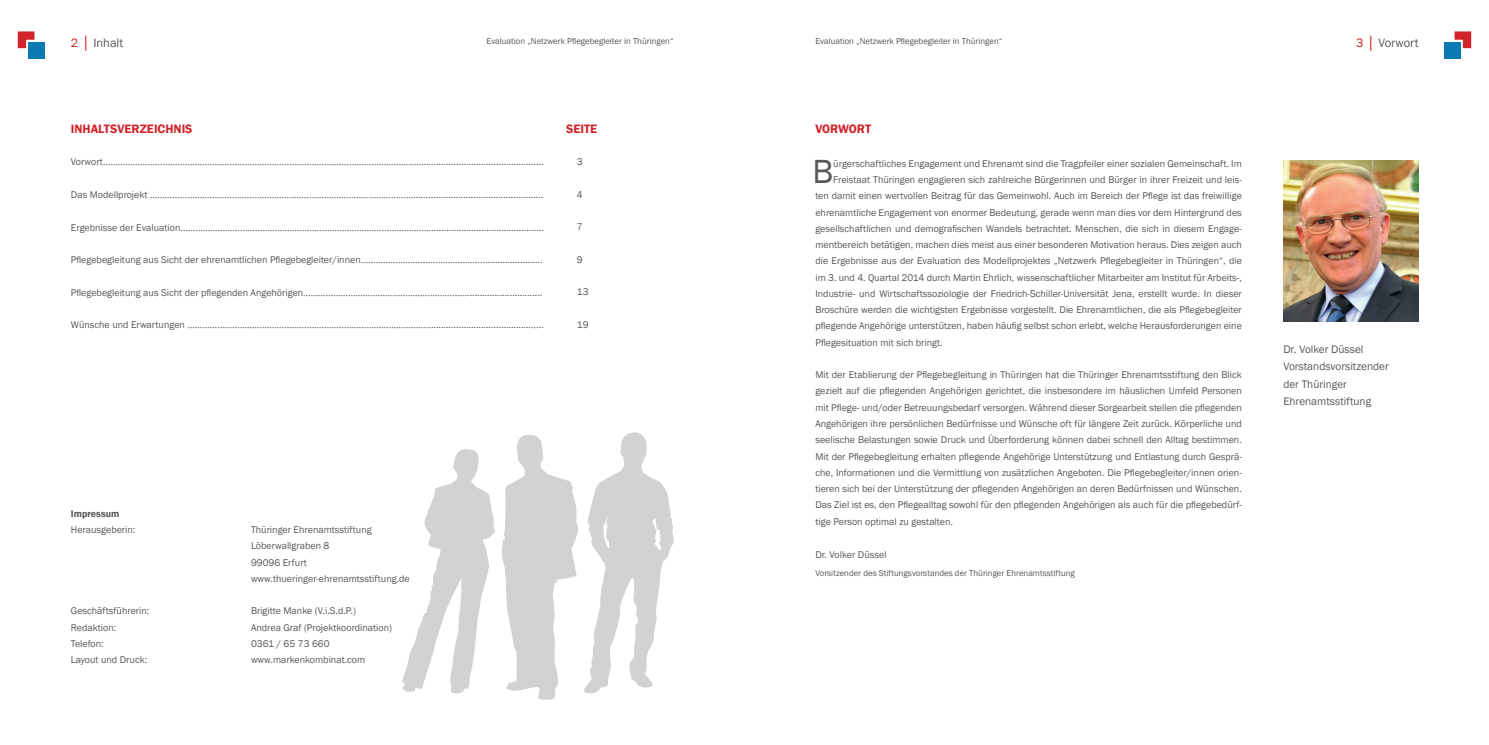
<style>
.page{position:relative;width:1489px;height:745px;background:#fff}
.page>*{position:absolute;margin:0;border:0;box-sizing:border-box;transform-origin:0 0}
.t1{font:34.38px "Franklin Gothic";color:#57585a}
.t2{font:600 12.5px "Franklin Gothic";color:#d1232a}
.t3{font:12.5px "Franklin Gothic";color:#57585a}
.t4{font:11.25px/17.5px "Franklin Gothic";color:#57585a}
.t5{font:10px/16.2px "Franklin Gothic";color:#57585a;text-align:justify}
.t6{font:600 10px "Franklin Gothic";color:#57585a}
.t7{font:8.75px "Franklin Gothic";color:#57585a}
.s1{color:#d1232a}
</style>
<div class="page">
<svg style="left:1454px;top:31px;width:16px;height:17px"></svg>
<div style="left:1443px;top:42px;width:17px;height:17px;background:#0d79b2"></div>
<svg style="left:18px;top:31px;width:16px;height:17px"></svg>
<div style="left:28px;top:42px;width:17px;height:17px;background:#0d79b2"></div>
<img style="left:1283px;top:160px;width:134px;height:161px">
<svg style="left:402px;top:449px;width:93px;height:245px"></svg>
<svg style="left:501px;top:432px;width:172px;height:268px"></svg>
<p class="t3" style="left:71px;top:35px;width:54px"><span class="s1">2 │</span> Inhalt</p>
<p class="t3" style="left:1355px;top:35px;width:64px"><span class="s1">3 │</span> Vorwort</p>
<p class="t7" style="left:486px;top:36px;width:188px">Evaluation „Netzwerk Pflegebegleiter in Thüringen“</p>
<p class="t7" style="left:815px;top:36px;width:188px">Evaluation „Netzwerk Pflegebegleiter in Thüringen“</p>
<p class="t2" style="left:71px;top:121px;width:155px">INHALTSVERZEICHNIS SEITE</p>
<p class="t5" style="left:71px;top:154px;width:474px">Vorwort…………………………………………………………………………………………………………………..…...........................................</p>
<p class="t5" style="left:71px;top:187px;width:474px">Das Modellprojekt ………………………………………………….…………………………………………...……...........................................</p>
<p class="t5" style="left:71px;top:219px;width:474px">Ergebnisse der Evaluation…………………………………………………………………………………………............................................</p>
<p class="t5" style="left:71px;top:252px;width:473px">Pflegebegleitung aus Sicht der ehrenamtlichen Pflegebegleiter/innen……………………………………………......................</p>
<p class="t5" style="left:71px;top:284px;width:473px">Pflegebegleitung aus Sicht der pflegenden Angehörigen…………………………………………………………..............................</p>
<p class="t5" style="left:71px;top:317px;width:474px">Wünsche und Erwartungen ……………………………………………………………………………………….......................................…..</p>
<p class="t5" style="left:577px;top:154px;width:7px">3</p>
<p class="t5" style="left:577px;top:186px;width:7px">4</p>
<p class="t5" style="left:577px;top:219px;width:7px">7</p>
<p class="t5" style="left:577px;top:251px;width:7px">9</p>
<p class="t5" style="left:577px;top:284px;width:13px">13</p>
<p class="t5" style="left:577px;top:316px;width:13px">19</p>
<p class="t6" style="left:71px;top:507px;width:50px">IMPRESSUM</p>
<p class="t5" style="left:71px;top:521px;width:66px">Herausgeberin:</p>
<p class="t5" style="left:251px;top:521px;width:160px;text-align:left">Thüringer Ehrenamtsstiftung<br>Löberwallgraben 8<br>99096 Erfurt www.thueringer-ehrenamtsstiftung.de</p>
<p class="t5" style="left:71px;top:602px;width:80px">Geschäftsführerin:</p>
<p class="t5" style="left:251px;top:602px;width:106px">Brigitte Manke (V.i.S.d.P.)</p>
<p class="t5" style="left:71px;top:619px;width:47px">Redaktion:</p>
<p class="t5" style="left:251px;top:619px;width:143px">Andrea Graf (Projektkoordination)</p>
<p class="t5" style="left:71px;top:635px;width:34px">Telefon:</p>
<p class="t5" style="left:251px;top:635px;width:80px">0361 / 65 73 660</p>
<p class="t5" style="left:71px;top:651px;width:78px">Layout und Druck:</p>
<p class="t5" style="left:251px;top:651px;width:116px">www.markenkombinat.com</p>
<p class="t2" style="left:815px;top:121px;width:56px">VORWORT</p>
<h1 class="t1" style="left:812px;top:150px;width:22px">B</h1>
<p class="t5" style="left:833px;top:155px;width:410px">ürgerschaftliches Engagement und Ehrenamt sind die Tragpfeiler einer sozialen Gemeinschaft. Im</p>
<p class="t5" style="left:833px;top:172px;width:410px">Freistaat Thüringen engagieren sich zahlreiche Bürgerinnen und Bürger in ihrer Freizeit und leis-</p>
<p class="t5" style="left:815px;top:188px;width:428px">ten damit einen wertvollen Beitrag für das Gemeinwohl. Auch im Bereich der Pflege ist das freiwillige</p>
<p class="t5" style="left:815px;top:204px;width:428px">ehrenamtliche Engagement von enormer Bedeutung, gerade wenn man dies vor dem Hintergrund des</p>
<p class="t5" style="left:815px;top:220px;width:428px">gesellschaftlichen und demografischen Wandels betrachtet. Menschen, die sich in diesem Engage-</p>
<p class="t5" style="left:815px;top:237px;width:428px">mentbereich betätigen, machen dies meist aus einer besonderen Motivation heraus. Dies zeigen auch</p>
<p class="t5" style="left:815px;top:253px;width:428px">die Ergebnisse aus der Evaluation des Modellprojektes „Netzwerk Pflegebegleiter in Thüringen“, die</p>
<p class="t5" style="left:815px;top:269px;width:428px">im 3. und 4. Quartal 2014 durch Martin Ehrlich, wissenschaftlicher Mitarbeiter am Institut für Arbeits-,</p>
<p class="t5" style="left:815px;top:285px;width:428px">Industrie- und Wirtschaftssoziologie der Friedrich-Schiller-Universität Jena, erstellt wurde. In dieser</p>
<p class="t5" style="left:815px;top:302px;width:428px">Broschüre werden die wichtigsten Ergebnisse vorgestellt. Die Ehrenamtlichen, die als Pflegebegleiter</p>
<p class="t5" style="left:815px;top:318px;width:428px">pflegende Angehörige unterstützen, haben häufig selbst schon erlebt, welche Herausforderungen eine</p>
<p class="t5" style="left:815px;top:334px;width:129px">Pflegesituation mit sich bringt.</p>
<p class="t5" style="left:815px;top:367px;width:428px">Mit der Etablierung der Pflegebegleitung in Thüringen hat die Thüringer Ehrenamtsstiftung den Blick gezielt auf die pflegenden Angehörigen gerichtet, die insbesondere im häuslichen Umfeld Personen mit Pflege- und/oder Betreuungsbedarf versorgen. Während dieser Sorgearbeit stellen die pflegenden Angehörigen ihre persönlichen Bedürfnisse und Wünsche oft für längere Zeit zurück. Körperliche und seelische Belastungen sowie Druck und Überforderung können dabei schnell den Alltag bestimmen.<br>Mit der Pflegebegleitung erhalten pflegende Angehörige Unterstützung und Entlastung durch Gesprä&shy;che, Informationen und die Vermittlung von zusätzlichen Angeboten. Die Pflegebegleiter/innen orien&shy;tieren sich bei der Unterstützung der pflegenden Angehörigen an deren Bedürfnissen und Wünschen.<br>Das Ziel ist es, den Pflegealltag sowohl für den pflegenden Angehörigen als auch für die pflegebedürf&shy;tige Person optimal zu gestalten.</p>
<p class="t5" style="left:815px;top:547px;width:73px">Dr. Volker Düssel</p>
<p class="t7" style="left:815px;top:567px;width:261px">Vorsitzender des Stiftungsvorstandes der Thüringer Ehrenamtsstiftung</p>
<p class="t4" style="left:1283px;top:340px;width:107px">Dr. Volker Düssel<br>Vorstandsvorsitzender der Thüringer<br>Ehrenamtsstiftung</p>
</div>
